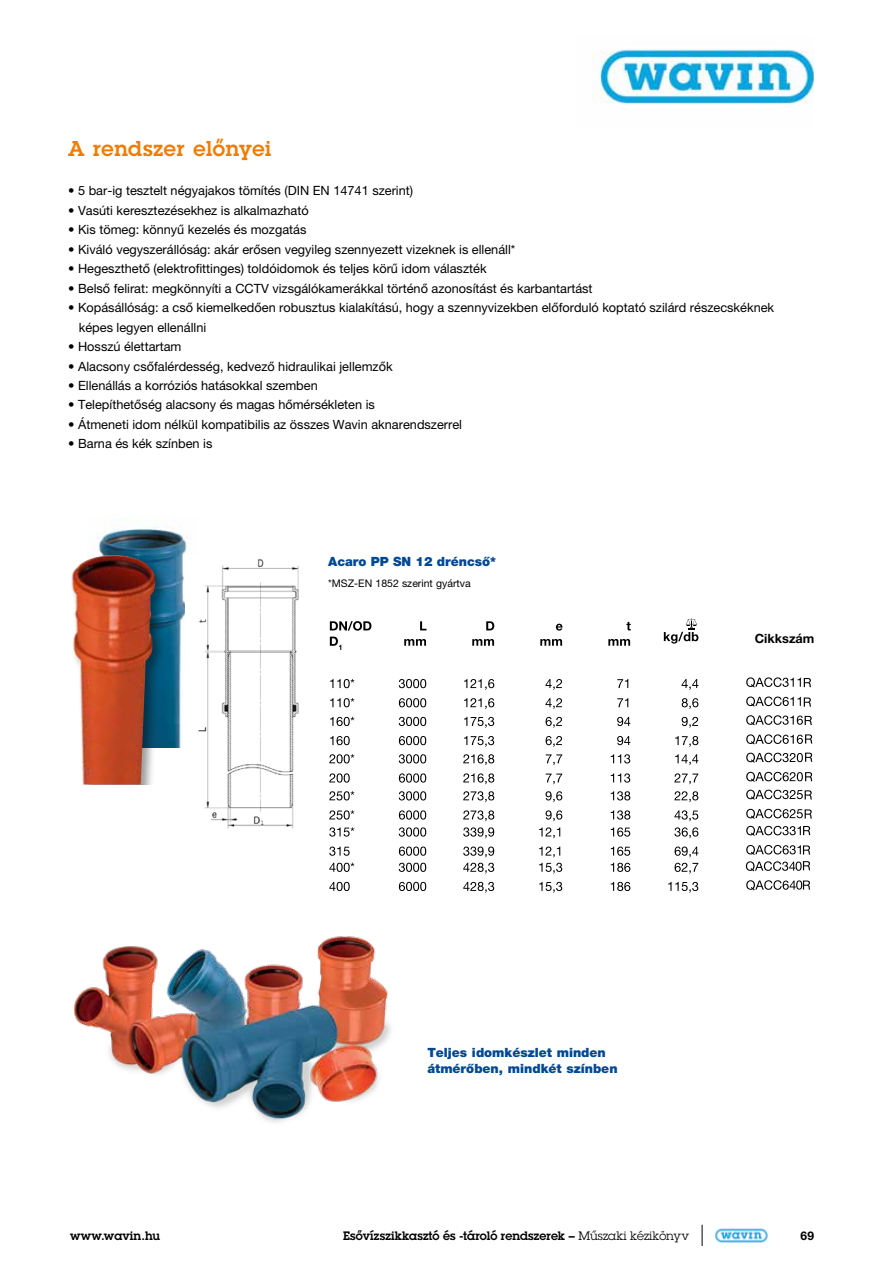
<style>
.page{position:relative;width:893px;height:1263px;background:#fff}
.page>*{position:absolute;margin:0;border:0;box-sizing:border-box;transform-origin:0 0}
.t1{font:600 21px "Lubalin Graphfor Wavin";letter-spacing:.025em;color:#ef7c00}
.t2{font:12.75px/19.5px "Helvetica Neue LT Pro";color:#000}
.t3{font:900 12.75px/15.3px "Helvetica Neue LT Pro";color:#004893}
.t4{font:700 12.75px "Helvetica Neue LT Pro";color:#000}
.t5{font:600 12px "Lubalin Graphfor Wavin";letter-spacing:.005em;color:#000}
.t6{font:600 12px "Lubalin Graph Std";letter-spacing:.01em;color:#000}
.t7{font:700 12px "Helvetica Neue LT Pro";color:#000}
.t8{font:10.5px "Helvetica Neue LT Pro";color:#000}
.s1{font-family:"Lubalin Graph Std"}
.s2{font-weight:400}
</style>
<div class="page">
<img style="left:592px;top:49px;width:221px;height:55px">
<img style="left:715px;top:1228px;width:52px;height:15px">
<img style="left:96px;top:518px;width:94px;height:229px">
<img style="left:185px;top:557px;width:114px;height:272px">
<div style="left:70px;top:553px;width:99px;height:231px;background:#000;opacity:.4"></div>
<img style="left:71px;top:555px;width:84px;height:229px">
<svg style="left:668px;top:882px;width:30px;height:11px"></svg>
<svg style="left:611px;top:882px;width:19px;height:9px"></svg>
<svg style="left:539px;top:882px;width:23px;height:11px"></svg>
<svg style="left:463px;top:882px;width:31px;height:11px"></svg>
<svg style="left:399px;top:882px;width:27px;height:9px"></svg>
<svg style="left:329px;top:882px;width:21px;height:9px"></svg>
<svg style="left:675px;top:863px;width:23px;height:11px"></svg>
<svg style="left:611px;top:863px;width:19px;height:9px"></svg>
<svg style="left:539px;top:863px;width:23px;height:11px"></svg>
<svg style="left:463px;top:863px;width:31px;height:11px"></svg>
<svg style="left:399px;top:863px;width:27px;height:9px"></svg>
<svg style="left:329px;top:863px;width:25px;height:9px"></svg>
<svg style="left:675px;top:846px;width:23px;height:11px"></svg>
<svg style="left:611px;top:846px;width:19px;height:10px"></svg>
<svg style="left:539px;top:846px;width:21px;height:11px"></svg>
<svg style="left:463px;top:846px;width:31px;height:11px"></svg>
<svg style="left:399px;top:846px;width:27px;height:10px"></svg>
<svg style="left:329px;top:846px;width:21px;height:10px"></svg>
<svg style="left:674px;top:827px;width:24px;height:11px"></svg>
<svg style="left:611px;top:827px;width:19px;height:10px"></svg>
<svg style="left:539px;top:827px;width:21px;height:11px"></svg>
<svg style="left:463px;top:827px;width:31px;height:11px"></svg>
<svg style="left:399px;top:827px;width:27px;height:10px"></svg>
<svg style="left:329px;top:827px;width:25px;height:10px"></svg>
<svg style="left:674px;top:810px;width:24px;height:11px"></svg>
<svg style="left:611px;top:810px;width:19px;height:10px"></svg>
<svg style="left:546px;top:810px;width:16px;height:11px"></svg>
<svg style="left:463px;top:810px;width:31px;height:11px"></svg>
<svg style="left:399px;top:810px;width:27px;height:10px"></svg>
<svg style="left:329px;top:810px;width:25px;height:10px"></svg>
<svg style="left:674px;top:791px;width:24px;height:11px"></svg>
<svg style="left:611px;top:791px;width:19px;height:9px"></svg>
<svg style="left:546px;top:791px;width:16px;height:11px"></svg>
<svg style="left:463px;top:791px;width:31px;height:11px"></svg>
<svg style="left:399px;top:791px;width:27px;height:9px"></svg>
<svg style="left:329px;top:791px;width:25px;height:9px"></svg>
<svg style="left:674px;top:773px;width:24px;height:11px"></svg>
<svg style="left:611px;top:773px;width:19px;height:10px"></svg>
<svg style="left:546px;top:773px;width:16px;height:11px"></svg>
<svg style="left:463px;top:773px;width:31px;height:11px"></svg>
<svg style="left:399px;top:773px;width:27px;height:10px"></svg>
<svg style="left:329px;top:773px;width:21px;height:10px"></svg>
<svg style="left:675px;top:754px;width:23px;height:11px"></svg>
<svg style="left:611px;top:754px;width:19px;height:9px"></svg>
<svg style="left:546px;top:754px;width:16px;height:11px"></svg>
<svg style="left:463px;top:754px;width:31px;height:11px"></svg>
<svg style="left:399px;top:754px;width:27px;height:9px"></svg>
<svg style="left:329px;top:754px;width:25px;height:9px"></svg>
<svg style="left:675px;top:736px;width:23px;height:11px"></svg>
<svg style="left:617px;top:736px;width:13px;height:9px"></svg>
<svg style="left:546px;top:736px;width:16px;height:11px"></svg>
<svg style="left:464px;top:736px;width:30px;height:11px"></svg>
<svg style="left:399px;top:736px;width:27px;height:9px"></svg>
<svg style="left:330px;top:736px;width:20px;height:9px"></svg>
<svg style="left:682px;top:717px;width:16px;height:11px"></svg>
<svg style="left:617px;top:717px;width:13px;height:9px"></svg>
<svg style="left:546px;top:717px;width:16px;height:11px"></svg>
<svg style="left:464px;top:717px;width:30px;height:11px"></svg>
<svg style="left:399px;top:717px;width:27px;height:9px"></svg>
<svg style="left:330px;top:717px;width:24px;height:9px"></svg>
<svg style="left:682px;top:698px;width:16px;height:11px"></svg>
<svg style="left:617px;top:698px;width:11px;height:9px"></svg>
<svg style="left:545px;top:698px;width:17px;height:11px"></svg>
<svg style="left:464px;top:698px;width:30px;height:11px"></svg>
<svg style="left:399px;top:698px;width:27px;height:9px"></svg>
<svg style="left:330px;top:698px;width:24px;height:9px"></svg>
<svg style="left:681px;top:679px;width:17px;height:11px"></svg>
<svg style="left:617px;top:679px;width:11px;height:9px"></svg>
<svg style="left:545px;top:679px;width:17px;height:11px"></svg>
<svg style="left:464px;top:679px;width:30px;height:11px"></svg>
<svg style="left:399px;top:679px;width:27px;height:9px"></svg>
<svg style="left:330px;top:679px;width:24px;height:9px"></svg>
<svg style="left:608px;top:639px;width:22px;height:7px"></svg>
<svg style="left:626px;top:622px;width:5px;height:8px"></svg>
<svg style="left:540px;top:639px;width:22px;height:7px"></svg>
<svg style="left:556px;top:624px;width:7px;height:7px"></svg>
<svg style="left:472px;top:639px;width:22px;height:7px"></svg>
<svg style="left:486px;top:621px;width:8px;height:9px"></svg>
<svg style="left:404px;top:639px;width:22px;height:7px"></svg>
<svg style="left:420px;top:621px;width:6px;height:9px"></svg>
<svg style="left:330px;top:637px;width:11px;height:13px"></svg>
<svg style="left:330px;top:621px;width:41px;height:10px"></svg>
<svg style="left:664px;top:618px;width:34px;height:26px"></svg>
<svg style="left:746px;top:677px;width:65px;height:10px"></svg>
<svg style="left:746px;top:696px;width:65px;height:11px"></svg>
<svg style="left:746px;top:715px;width:66px;height:10px"></svg>
<svg style="left:746px;top:734px;width:66px;height:10px"></svg>
<svg style="left:746px;top:753px;width:66px;height:10px"></svg>
<svg style="left:746px;top:772px;width:66px;height:10px"></svg>
<svg style="left:746px;top:790px;width:66px;height:10px"></svg>
<svg style="left:746px;top:809px;width:66px;height:10px"></svg>
<svg style="left:746px;top:826px;width:64px;height:10px"></svg>
<svg style="left:746px;top:845px;width:64px;height:10px"></svg>
<svg style="left:746px;top:861px;width:64px;height:10px"></svg>
<svg style="left:746px;top:880px;width:64px;height:10px"></svg>
<img style="left:74px;top:936px;width:317px;height:187px">
<svg style="left:702px;top:1225px;width:1px;height:21px"></svg>
<h1 class="t1" style="left:68px;top:135px;width:205px">A rendszer előnyei</h1>
<p class="t2" style="left:68px;top:181px;width:346px">• 5 bar-ig tesztelt négyajakos tömítés (DIN EN 14741 szerint)</p>
<p class="t2" style="left:68px;top:200px;width:242px">• Vasúti keresztezésekhez is alkalmazható</p>
<p class="t2" style="left:68px;top:220px;width:240px">• Kis tömeg: könnyű kezelés és mozgatás</p>
<p class="t2" style="left:68px;top:239px;width:449px">• Kiváló vegyszerállóság: akár erősen vegyileg szennyezett vizeknek is ellenáll*</p>
<p class="t2" style="left:68px;top:259px;width:420px">• Hegeszthető (elektrofittinges) toldóidomok és teljes körű idom választék</p>
<p class="t2" style="left:68px;top:278px;width:526px">• Belső felirat: megkönnyíti a CCTV vizsgálókamerákkal történő azonosítást és karbantartást</p>
<p class="t2" style="left:79px;top:298px;width:697px;text-indent:-11px">• Kopásállóság: a cső kiemelkedően robusztus kialakítású, hogy a szennyvizekben előforduló koptató szilárd részecskéknek képes legyen ellenállni</p>
<p class="t2" style="left:68px;top:337px;width:115px">• Hosszú élettartam</p>
<p class="t2" style="left:68px;top:356px;width:326px">• Alacsony csőfalérdesség, kedvező hidraulikai jellemzők</p>
<p class="t2" style="left:68px;top:375px;width:251px">• Ellenállás a korróziós hatásokkal szemben</p>
<p class="t2" style="left:68px;top:395px;width:308px">• Telepíthetőség alacsony és magas hőmérsékleten is</p>
<p class="t2" style="left:68px;top:414px;width:395px">• Átmeneti idom nélkül kompatibilis az összes Wavin aknarendszerrel</p>
<p class="t2" style="left:68px;top:434px;width:146px">• Barna és kék színben is</p>
<p class="t3" style="left:328px;top:553px;width:169px">Acaro PP SN 12 dréncső*</p>
<p class="t8" style="left:328px;top:577px;width:144px">*MSZ-EN 1852 szerint gyártva</p>
<p class="t4" style="left:755px;top:631px;width:61px">Cikkszám</p>
<p class="t3" style="left:427px;top:1045px;width:192px">Teljes idomkészlet minden átmérőben, mindkét színben</p>
<p class="t6" style="left:70px;top:1227px;width:92px">www.wavin.hu</p>
<p class="t5" style="left:343px;top:1227px;width:348px">Esővízszikkasztó és -tároló rendszerek <span class="s1">–</span> <span class="s2">Műszaki kézikönyv</span></p>
<p class="t7" style="left:800px;top:1228px;width:15px">69</p>
</div>
